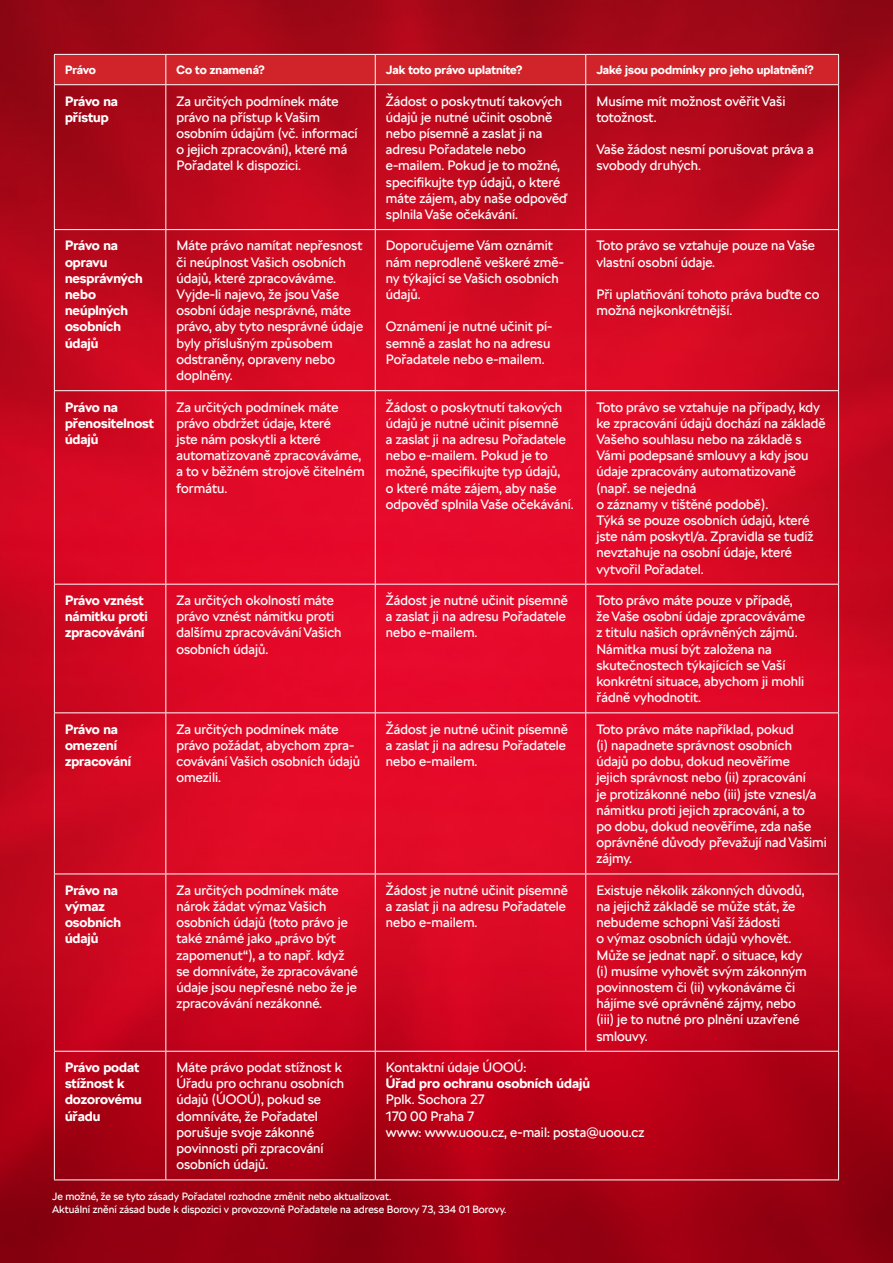
<style>
.page{position:relative;width:893px;height:1263px;background:#fff}
.page>*{position:absolute;margin:0;border:0;box-sizing:border-box;transform-origin:0 0}
.t1{font:13.5px/16.2px "SKODA Next";color:#fff}
.t2{font:700 13.5px/16.2px "SKODA Next";color:#fff}
.t3{font:700 12px "SKODA Next";color:#fff}
.t4{font:10.5px "SKODA Next";color:#fff}
</style>
<div class="page">
<img style="left:0;top:0;width:893px;height:1263px">
<div style="left:54px;top:54px;width:785px;height:30px;background:#d1232a"></div>
<hr style="left:54px;top:84px;width:112px;height:1px;background:#fff">
<hr style="left:54px;top:85px;width:1px;height:144px;background:#fff">
<hr style="left:166px;top:84px;width:209px;height:1px;background:#fff">
<hr style="left:165px;top:85px;width:1px;height:144px;background:#fff">
<hr style="left:375px;top:84px;width:211px;height:1px;background:#fff">
<hr style="left:375px;top:85px;width:1px;height:144px;background:#fff">
<hr style="left:586px;top:84px;width:253px;height:1px;background:#fff">
<hr style="left:585px;top:85px;width:1px;height:144px;background:#fff">
<hr style="left:838px;top:85px;width:1px;height:144px;background:#fff">
<hr style="left:54px;top:229px;width:112px;height:1px;background:#fff">
<hr style="left:54px;top:230px;width:1px;height:160px;background:#fff">
<hr style="left:166px;top:229px;width:209px;height:1px;background:#fff">
<hr style="left:165px;top:230px;width:1px;height:160px;background:#fff">
<hr style="left:375px;top:229px;width:211px;height:1px;background:#fff">
<hr style="left:375px;top:230px;width:1px;height:160px;background:#fff">
<hr style="left:586px;top:229px;width:253px;height:1px;background:#fff">
<hr style="left:585px;top:230px;width:1px;height:160px;background:#fff">
<hr style="left:838px;top:230px;width:1px;height:160px;background:#fff">
<hr style="left:54px;top:390px;width:112px;height:1px;background:#fff">
<hr style="left:54px;top:391px;width:1px;height:193px;background:#fff">
<hr style="left:166px;top:390px;width:209px;height:1px;background:#fff">
<hr style="left:165px;top:391px;width:1px;height:193px;background:#fff">
<hr style="left:375px;top:390px;width:211px;height:1px;background:#fff">
<hr style="left:375px;top:391px;width:1px;height:193px;background:#fff">
<hr style="left:586px;top:390px;width:253px;height:1px;background:#fff">
<hr style="left:585px;top:391px;width:1px;height:193px;background:#fff">
<hr style="left:838px;top:391px;width:1px;height:193px;background:#fff">
<hr style="left:54px;top:584px;width:112px;height:1px;background:#fff">
<hr style="left:54px;top:584px;width:1px;height:128px;background:#fff">
<hr style="left:166px;top:584px;width:209px;height:1px;background:#fff">
<hr style="left:165px;top:584px;width:1px;height:128px;background:#fff">
<hr style="left:375px;top:584px;width:211px;height:1px;background:#fff">
<hr style="left:375px;top:584px;width:1px;height:128px;background:#fff">
<hr style="left:586px;top:584px;width:253px;height:1px;background:#fff">
<hr style="left:585px;top:584px;width:1px;height:128px;background:#fff">
<hr style="left:838px;top:584px;width:1px;height:128px;background:#fff">
<hr style="left:54px;top:712px;width:112px;height:1px;background:#fff">
<hr style="left:54px;top:713px;width:1px;height:160px;background:#fff">
<hr style="left:166px;top:712px;width:209px;height:1px;background:#fff">
<hr style="left:165px;top:713px;width:1px;height:160px;background:#fff">
<hr style="left:375px;top:712px;width:211px;height:1px;background:#fff">
<hr style="left:375px;top:713px;width:1px;height:160px;background:#fff">
<hr style="left:586px;top:712px;width:253px;height:1px;background:#fff">
<hr style="left:585px;top:713px;width:1px;height:160px;background:#fff">
<hr style="left:838px;top:713px;width:1px;height:160px;background:#fff">
<hr style="left:54px;top:873px;width:112px;height:1px;background:#fff">
<hr style="left:54px;top:874px;width:1px;height:177px;background:#fff">
<hr style="left:166px;top:873px;width:209px;height:1px;background:#fff">
<hr style="left:165px;top:874px;width:1px;height:177px;background:#fff">
<hr style="left:375px;top:873px;width:211px;height:1px;background:#fff">
<hr style="left:375px;top:874px;width:1px;height:177px;background:#fff">
<hr style="left:586px;top:873px;width:253px;height:1px;background:#fff">
<hr style="left:585px;top:874px;width:1px;height:177px;background:#fff">
<hr style="left:838px;top:874px;width:1px;height:177px;background:#fff">
<hr style="left:54px;top:1051px;width:112px;height:1px;background:#fff">
<hr style="left:54px;top:1051px;width:1px;height:128px;background:#fff">
<hr style="left:166px;top:1051px;width:209px;height:1px;background:#fff">
<hr style="left:165px;top:1051px;width:1px;height:128px;background:#fff">
<hr style="left:375px;top:1051px;width:211px;height:1px;background:#fff">
<hr style="left:375px;top:1051px;width:1px;height:128px;background:#fff">
<hr style="left:586px;top:1051px;width:253px;height:1px;background:#fff">
<hr style="left:838px;top:1051px;width:1px;height:128px;background:#fff">
<hr style="left:54px;top:1179px;width:112px;height:1px;background:#fff">
<hr style="left:166px;top:1179px;width:209px;height:1px;background:#fff">
<hr style="left:375px;top:1179px;width:211px;height:1px;background:#fff">
<hr style="left:586px;top:1179px;width:253px;height:1px;background:#fff">
<p class="t3" style="left:65px;top:63px;width:33px">Právo</p>
<p class="t3" style="left:176px;top:63px;width:90px">Co to znamená?</p>
<p class="t3" style="left:386px;top:63px;width:138px">Jak toto právo uplatníte?</p>
<p class="t3" style="left:596px;top:63px;width:219px">Jaké jsou podmínky pro jeho uplatnění?</p>
<p class="t2" style="left:65px;top:93px;width:55px">Právo na přístup</p>
<p class="t1" style="left:176px;top:93px;width:183px">Za určitých podmínek máte právo na přístup k Vašim osobním údajům (vč. informací o jejich zpracování), které má<br>Pořadatel k dispozici.</p>
<p class="t1" style="left:386px;top:93px;width:183px">Žádost o poskytnutí takových údajů je nutné učinit osobně nebo písemně a zaslat ji na adresu Pořadatele nebo e-mailem. Pokud je to možné, specifikujte typ údajů, o které máte zájem, aby naše odpověď splnila Vaše očekávání.</p>
<p class="t1" style="left:596px;top:93px;width:191px">Musíme mít možnost ověřit Vaši totožnost.</p>
<p class="t1" style="left:596px;top:141px;width:219px">Vaše žádost nesmí porušovat práva a svobody druhých.</p>
<p class="t2" style="left:65px;top:238px;width:79px">Právo na opravu nesprávných nebo neúplných osobních údajů</p>
<p class="t1" style="left:176px;top:238px;width:188px">Máte právo namítat nepřesnost či neúplnost Vašich osobních údajů, které zpracováváme.<br>Vyjde-li najevo, že jsou Vaše osobní údaje nesprávné, máte právo, aby tyto nesprávné údaje byly příslušným způsobem odstraněny, opraveny nebo doplněny.</p>
<p class="t1" style="left:386px;top:238px;width:180px">Doporučujeme Vám oznámit nám neprodleně veškeré změ&shy;ny týkající se Vašich osobních údajů.</p>
<p class="t1" style="left:386px;top:319px;width:168px">Oznámení je nutné učinit pí&shy;semně a zaslat ho na adresu<br>Pořadatele nebo e-mailem.</p>
<p class="t1" style="left:596px;top:238px;width:220px">Toto právo se vztahuje pouze na Vaše vlastní osobní údaje.</p>
<p class="t1" style="left:596px;top:286px;width:225px">Při uplatňování tohoto práva buďte co možná nejkonkrétnější.</p>
<p class="t2" style="left:65px;top:399px;width:91px">Právo na přenositelnost údajů</p>
<p class="t1" style="left:176px;top:399px;width:190px">Za určitých podmínek máte právo obdržet údaje, které<br>jste nám poskytli a které automatizovaně zpracováváme, a to v běžném strojově čitelném formátu.</p>
<p class="t1" style="left:386px;top:399px;width:189px">Žádost o poskytnutí takových údajů je nutné učinit písemně<br>a zaslat ji na adresu Pořadatele nebo e-mailem. Pokud je to možné, specifikujte typ údajů,<br>o které máte zájem, aby naše odpověď splnila Vaše očekávání.</p>
<p class="t1" style="left:596px;top:399px;width:231px">Toto právo se vztahuje na případy, kdy ke zpracování údajů dochází na základě<br>Vašeho souhlasu nebo na základě s<br>Vámi podepsané smlouvy a kdy jsou údaje zpracovány automatizovaně (např. se nejedná<br>o záznamy v tištěné podobě).</p>
<p class="t1" style="left:596px;top:512px;width:219px">Týká se pouze osobních údajů, které jste nám poskytl/a. Zpravidla se tudíž nevztahuje na osobní údaje, které vytvořil Pořadatel.</p>
<p class="t2" style="left:65px;top:592px;width:84px">Právo vznést námitku proti zpracovávání</p>
<p class="t1" style="left:176px;top:592px;width:167px">Za určitých okolností máte právo vznést námitku proti dalšímu zpracovávání Vašich osobních údajů.</p>
<p class="t1" style="left:386px;top:592px;width:183px">Žádost je nutné učinit písemně a zaslat ji na adresu Pořadatele nebo e-mailem.</p>
<p class="t1" style="left:596px;top:592px;width:210px">Toto právo máte pouze v případě, že Vaše osobní údaje zpracováváme z titulu našich oprávněných zájmů.<br>Námitka musí být založena na skutečnostech týkajících se Vaší konkrétní situace, abychom ji mohli řádně vyhodnotit.</p>
<p class="t2" style="left:65px;top:721px;width:68px">Právo na omezení zpracování</p>
<p class="t1" style="left:176px;top:721px;width:185px">Za určitých podmínek máte právo požádat, abychom zpra&shy;covávání Vašich osobních údajů omezili.</p>
<p class="t1" style="left:386px;top:721px;width:183px">Žádost je nutné učinit písemně a zaslat ji na adresu Pořadatele nebo e-mailem.</p>
<p class="t1" style="left:596px;top:721px;width:232px">Toto právo máte například, pokud<br>(i) napadnete správnost osobních údajů po dobu, dokud neověříme<br>jejich správnost nebo (ii) zpracování<br>je protizákonné nebo (iii) jste vznesl/a námitku proti jejich zpracování, a to<br>po dobu, dokud neověříme, zda naše oprávněné důvody převažují nad Vašimi zájmy.</p>
<p class="t2" style="left:65px;top:882px;width:58px">Právo na výmaz osobních</p>
<p class="t2" style="left:65px;top:930px;width:35px">údajů</p>
<p class="t1" style="left:176px;top:882px;width:183px">Za určitých podmínek máte nárok žádat výmaz Vašich osobních údajů (toto právo je také známé jako „právo být zapomenut“), a to např. když se domníváte, že zpracovávané údaje jsou nepřesné nebo že je zpracovávání nezákonné.</p>
<p class="t1" style="left:386px;top:882px;width:183px">Žádost je nutné učinit písemně a zaslat ji na adresu Pořadatele nebo e-mailem.</p>
<p class="t1" style="left:596px;top:882px;width:212px">Existuje několik zákonných důvodů, na jejichž základě se může stát, že nebudeme schopni Vaší žádosti<br>o výmaz osobních údajů vyhovět.<br>Může se jednat např. o situace, kdy (i) musíme vyhovět svým zákonným povinnostem či (ii) vykonáváme či hájíme své oprávněné zájmy, nebo (iii) je to nutné pro plnění uzavřené smlouvy.</p>
<p class="t2" style="left:65px;top:1059px;width:78px">Právo podat stížnost k dozorovému úřadu</p>
<p class="t1" style="left:176px;top:1059px;width:169px">Máte právo podat stížnost k<br>Úřadu pro ochranu osobních údajů (ÚOOÚ), pokud se domníváte, že Pořadatel porušuje svoje zákonné povinnosti při zpracování osobních údajů.</p>
<p class="t1" style="left:386px;top:1059px;width:142px">Kontaktní údaje ÚOOÚ:</p>
<p class="t2" style="left:386px;top:1075px;width:206px">Úřad pro ochranu osobních údajů</p>
<p class="t1" style="left:386px;top:1092px;width:100px">Pplk. Sochora 27</p>
<p class="t1" style="left:386px;top:1108px;width:90px">170 00 Praha 7</p>
<p class="t1" style="left:386px;top:1124px;width:260px">www: www.uoou.cz, e-mail: posta@uoou.cz</p>
<p class="t4" style="left:52px;top:1190px;width:341px">Je možné, že se tyto zásady Pořadatel rozhodne změnit nebo aktualizovat.</p>
<p class="t4" style="left:52px;top:1203px;width:456px">Aktuální znění zásad bude k dispozici v provozovně Pořadatele na adrese Borovy 73, 334 01 Borovy.</p>
</div>
